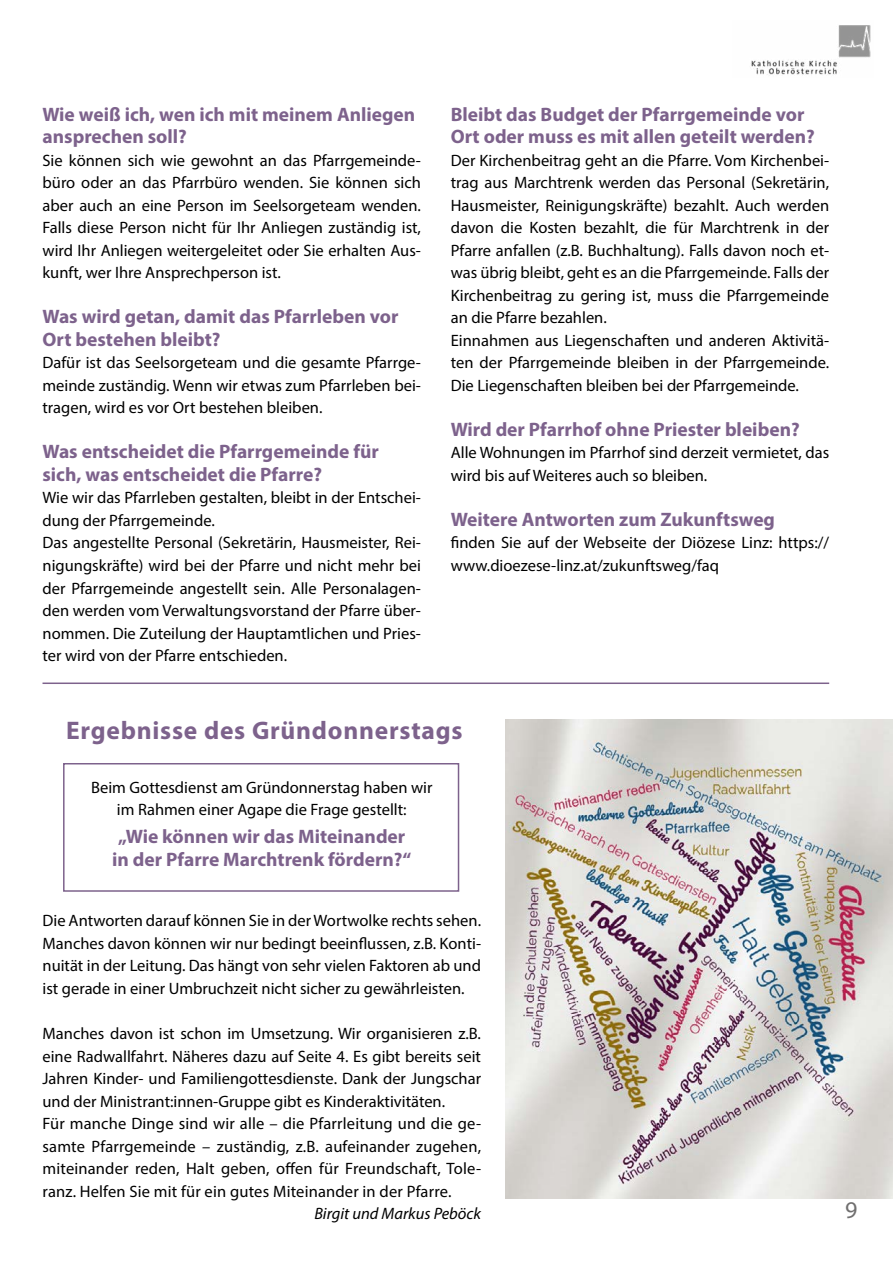
<style>
.page{position:relative;width:893px;height:1263px;background:#fff}
.page>*{position:absolute;margin:0;border:0;box-sizing:border-box;transform-origin:0 0}
.Headline_H1{font:700 25.5px "Myriad Pro";letter-spacing:.03em;color:#7d628c}
.t1{font:24px "Myriad Pro";color:#706f6f}
.Subline_H2{font:700 19.5px/22.5px "Myriad Pro";color:#7d628c}
.Text{font:700 19.5px/23.4px "Myriad Pro";color:#7d628c;text-align:center}
.Fließtext{font:16.5px/22.5px "Myriad Pro";color:#000;text-align:justify}
.Fließtext-2{font:italic 16.5px "Myriad Pro";color:#000}
</style>
<div class="page">
<img style="left:751px;top:25px;width:120px;height:50px">
<hr style="left:43px;top:682px;width:786px;height:2px;background:#7d628c">
<img style="left:505px;top:720px;width:388px;height:478px">
<div style="left:63px;top:763px;width:396px;height:129px;border:2px solid #7d628c"></div>
<h2 class="Subline_H2" style="left:43px;top:102px;width:374px">Wie weiß ich, wen ich mit meinem Anliegen ansprechen soll?</h2>
<p class="Fließtext" style="left:43px;top:149px;width:380px">Sie können sich wie gewohnt an das Pfarrgemeinde&shy;büro oder an das Pfarrbüro wenden. Sie können sich aber auch an eine Person im Seelsorgeteam wenden.<br>Falls diese Person nicht für Ihr Anliegen zuständig ist, wird Ihr Anliegen weitergeleitet oder Sie erhalten Aus&shy;kunft, wer Ihre Ansprechperson ist.</p>
<h2 class="Subline_H2" style="left:43px;top:305px;width:357px">Was wird getan, damit das Pfarrleben vor<br>Ort bestehen bleibt?</h2>
<p class="Fließtext" style="left:43px;top:351px;width:380px">Dafür ist das Seelsorgeteam und die gesamte Pfarrge&shy;meinde zuständig. Wenn wir etwas zum Pfarrleben bei&shy;tragen, wird es vor Ort bestehen bleiben.</p>
<h2 class="Subline_H2" style="left:43px;top:440px;width:338px">Was entscheidet die Pfarrgemeinde für sich, was entscheidet die Pfarre?</h2>
<p class="Fließtext" style="left:43px;top:486px;width:380px">Wie wir das Pfarrleben gestalten, bleibt in der Entschei&shy;dung der Pfarrgemeinde.</p>
<p class="Fließtext" style="left:43px;top:531px;width:380px">Das angestellte Personal (Sekretärin, Hausmeister, Rei&shy;nigungskräfte) wird bei der Pfarre und nicht mehr bei der Pfarrgemeinde angestellt sein. Alle Personalagen&shy;den werden vom Verwaltungsvorstand der Pfarre über&shy;nommen. Die Zuteilung der Hauptamtlichen und Pries&shy;ter wird von der Pfarre entschieden.</p>
<h2 class="Subline_H2" style="left:451px;top:102px;width:366px">Bleibt das Budget der Pfarrgemeinde vor<br>Ort oder muss es mit allen geteilt werden?</h2>
<p class="Fließtext" style="left:451px;top:149px;width:380px">Der Kirchenbeitrag geht an die Pfarre. Vom Kirchenbei&shy;trag aus Marchtrenk werden das Personal (Sekretärin, Hausmeister, Reinigungskräfte) bezahlt. Auch werden davon die Kosten bezahlt, die für Marchtrenk in der Pfarre anfallen (z.B. Buchhaltung). Falls davon noch et&shy;was übrig bleibt, geht es an die Pfarrgemeinde. Falls der Kirchenbeitrag zu gering ist, muss die Pfarrgemeinde an die Pfarre bezahlen.</p>
<p class="Fließtext" style="left:451px;top:329px;width:380px">Einnahmen aus Liegenschaften und anderen Aktivitä&shy;ten der Pfarrgemeinde bleiben in der Pfarrgemeinde.<br>Die Liegenschaften bleiben bei der Pfarrgemeinde.</p>
<h2 class="Subline_H2" style="left:451px;top:417px;width:351px">Wird der Pfarrhof ohne Priester bleiben?</h2>
<p class="Fließtext" style="left:451px;top:441px;width:380px">Alle Wohnungen im Pfarrhof sind derzeit vermietet, das wird bis auf Weiteres auch so bleiben.</p>
<h2 class="Subline_H2" style="left:451px;top:507px;width:326px">Weitere Antworten zum Zukunftsweg</h2>
<p class="Fließtext" style="left:451px;top:531px;width:380px">fi nden Sie auf der Webseite der Diözese Linz: https:// www.dioezese-linz.at/zukunftsweg/faq</p>
<h1 class="Headline_H1" style="left:66px;top:714px;width:398px">Ergebnisse des Gründonnerstags</h1>
<p class="Fließtext" style="left:91px;top:776px;width:343px;text-align:center">Beim Gottesdienst am Gründonnerstag haben wir im Rahmen einer Agape die Frage gestellt:</p>
<p class="Text" style="left:112px;top:824px;width:301px">„Wie können wir das Miteinander in der Pfarre Marchtrenk fördern?“</p>
<p class="Fließtext" style="left:43px;top:909px;width:440px">Die Antworten darauf können Sie in der Wortwolke rechts sehen.</p>
<p class="Fließtext" style="left:43px;top:932px;width:440px">Manches davon können wir nur bedingt beeinflussen, z.B. Konti&shy;nuität in der Leitung. Das hängt von sehr vielen Faktoren ab und ist gerade in einer Umbruchzeit nicht sicher zu gewährleisten.</p>
<p class="Fließtext" style="left:43px;top:1022px;width:440px">Manches davon ist schon im Umsetzung. Wir organisieren z.B. eine Radwallfahrt. Näheres dazu auf Seite 4. Es gibt bereits seit Jahren Kinder- und Familiengottesdienste. Dank der Jungschar und der Ministrant:innen-Gruppe gibt es Kinderaktivitäten.</p>
<p class="Fließtext" style="left:43px;top:1112px;width:440px">Für manche Dinge sind wir alle – die Pfarrleitung und die ge&shy;samte Pfarrgemeinde – zuständig, z.B. aufeinander zugehen, miteinander reden, Halt geben, offen für Freundschaft, Tole&shy;ranz. Helfen Sie mit für ein gutes Miteinander in der Pfarre.</p>
<p class="Fließtext-2" style="left:314px;top:1203px;width:168px">Birgit und Markus Peböck</p>
<h2 class="t1" style="left:845px;top:1195px;width:14px">9</h2>
</div>
